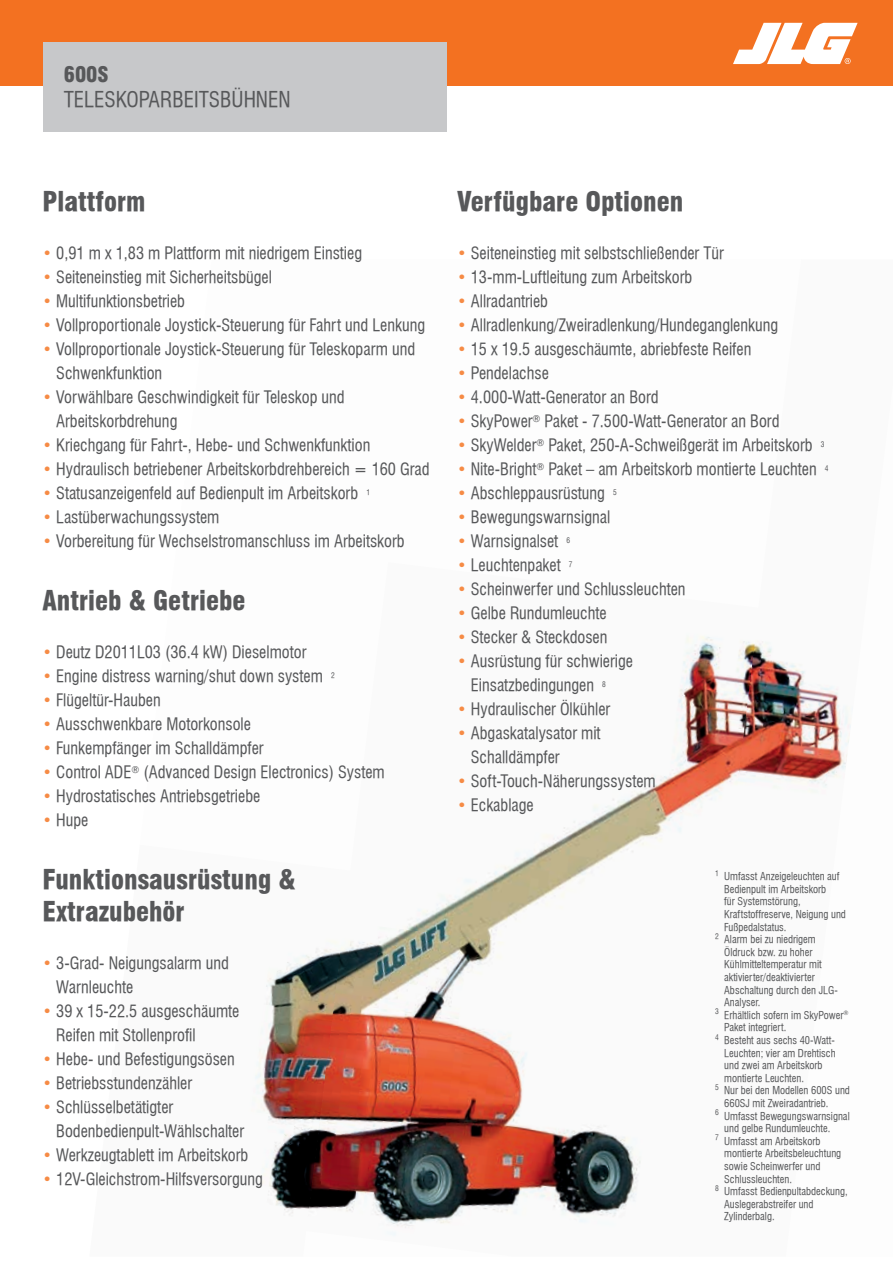
<style>
.page{position:relative;width:893px;height:1263px;background:#fff}
.page>*{position:absolute;margin:0;border:0;box-sizing:border-box;transform-origin:0 0}
.t1{font:26.25px/31.5px "Swiss 721 Black Condensed BT";color:#57585a}
.t2{font:21px "Swiss 721 Condensed BT";color:#57585a}
.t3{font:21px "Swiss 721 Black Condensed BT";color:#57585a}
.t4{font:16.5px/24px "Swiss 721 Condensed BT";color:#57585a}
.t5{font:10.5px "Swiss 721 Condensed BT";color:#57585a}
.s1{color:#f68b45}
</style>
<div class="page">
<div style="left:0;top:0;width:893px;height:85px;background:#f37121"></div>
<div style="left:43px;top:43px;width:403px;height:89px;background:#c7c8ca"></div>
<svg style="left:733px;top:23px;width:125px;height:41px"></svg>
<img style="left:759px;top:641px;width:27px;height:147px">
<img style="left:786px;top:662px;width:65px;height:131px">
<img style="left:408px;top:636px;width:351px;height:286px">
<img style="left:255px;top:955px;width:51px;height:261px">
<img style="left:306px;top:922px;width:335px;height:306px">
<img style="left:388px;top:1232px;width:8px;height:4px">
<p class="t3" style="left:64px;top:62px;width:46px">600S</p>
<p class="t2" style="left:64px;top:87px;width:228px">TELESKOPARBEITSBÜHNEN</p>
<h1 class="t1" style="left:43px;top:186px;width:104px">Plattform</h1>
<p class="t4" style="left:43px;top:241px;width:321px"><span class="s1">•</span> 0,91 m x 1,83 m Plattform mit niedrigem Einstieg</p>
<p class="t4" style="left:43px;top:265px;width:231px"><span class="s1">•</span> Seiteneinstieg mit Sicherheitsbügel</p>
<p class="t4" style="left:43px;top:289px;width:144px"><span class="s1">•</span> Multifunktionsbetrieb</p>
<p class="t4" style="left:43px;top:313px;width:384px"><span class="s1">•</span> Vollproportionale Joystick-Steuerung für Fahrt und Lenkung</p>
<p class="t4" style="left:56px;top:337px;width:360px;text-indent:-14px"><span class="s1">•</span> Vollproportionale Joystick-Steuerung für Teleskoparm und<br>Schwenkfunktion</p>
<p class="t4" style="left:56px;top:385px;width:290px;text-indent:-14px"><span class="s1">•</span> Vorwählbare Geschwindigkeit für Teleskop und<br>Arbeitskorbdrehung</p>
<p class="t4" style="left:43px;top:433px;width:329px"><span class="s1">•</span> Kriechgang für Fahrt-, Hebe- und Schwenkfunktion</p>
<p class="t4" style="left:43px;top:457px;width:389px"><span class="s1">•</span> Hydraulisch betriebener Arbeitskorbdrehbereich = 160 Grad</p>
<p class="t4" style="left:43px;top:481px;width:329px"><span class="s1">•</span> Statusanzeigenfeld auf Bedienpult im Arbeitskorb <sup>1</sup></p>
<p class="t4" style="left:43px;top:505px;width:178px"><span class="s1">•</span> Lastüberwachungssystem</p>
<p class="t4" style="left:43px;top:529px;width:364px"><span class="s1">•</span> Vorbereitung für Wechselstromanschluss im Arbeitskorb</p>
<h1 class="t1" style="left:43px;top:585px;width:205px">Antrieb &amp; Getriebe</h1>
<p class="t4" style="left:43px;top:640px;width:265px"><span class="s1">•</span> Deutz D2011L03 (36.4 kW) Dieselmotor</p>
<p class="t4" style="left:43px;top:664px;width:294px"><span class="s1">•</span> Engine distress warning/shut down system <sup>2</sup></p>
<p class="t4" style="left:43px;top:688px;width:120px"><span class="s1">•</span> Flügeltür-Hauben</p>
<p class="t4" style="left:43px;top:712px;width:210px"><span class="s1">•</span> Ausschwenkbare Motorkonsole</p>
<p class="t4" style="left:43px;top:736px;width:223px"><span class="s1">•</span> Funkempfänger im Schalldämpfer</p>
<p class="t4" style="left:43px;top:760px;width:344px"><span class="s1">•</span> Control ADE<sup>®</sup> (Advanced Design Electronics) System</p>
<p class="t4" style="left:43px;top:784px;width:219px"><span class="s1">•</span> Hydrostatisches Antriebsgetriebe</p>
<p class="t4" style="left:43px;top:808px;width:47px"><span class="s1">•</span> Hupe</p>
<h1 class="t1" style="left:43px;top:864px;width:255px">Funktionsausrüstung &amp;<br>Extrazubehör</h1>
<p class="t4" style="left:56px;top:951px;width:174px;text-indent:-14px"><span class="s1">•</span> 3-Grad- Neigungsalarm und<br>Warnleuchte</p>
<p class="t4" style="left:56px;top:999px;width:185px;text-indent:-14px"><span class="s1">•</span> 39 x 15-22.5 ausgeschäumte<br>Reifen mit Stollenprofil</p>
<p class="t4" style="left:43px;top:1047px;width:194px"><span class="s1">•</span> Hebe- und Befestigungsösen</p>
<p class="t4" style="left:43px;top:1071px;width:151px"><span class="s1">•</span> Betriebsstundenzähler</p>
<p class="t4" style="left:56px;top:1095px;width:189px;text-indent:-14px"><span class="s1">•</span> Schlüsselbetätigter<br>Bodenbedienpult-Wählschalter</p>
<p class="t4" style="left:43px;top:1143px;width:207px"><span class="s1">•</span> Werkzeugtablett im Arbeitskorb</p>
<p class="t4" style="left:43px;top:1167px;width:222px"><span class="s1">•</span> 12V-Gleichstrom-Hilfsversorgung</p>
<h1 class="t1" style="left:457px;top:186px;width:228px">Verfügbare Optionen</h1>
<p class="t4" style="left:457px;top:241px;width:268px"><span class="s1">•</span> Seiteneinstieg mit selbstschließender Tür</p>
<p class="t4" style="left:457px;top:265px;width:237px"><span class="s1">•</span> 13-mm-Luftleitung zum Arbeitskorb</p>
<p class="t4" style="left:457px;top:289px;width:92px"><span class="s1">•</span> Allradantrieb</p>
<p class="t4" style="left:457px;top:313px;width:323px"><span class="s1">•</span> Allradlenkung/Zweiradlenkung/Hundeganglenkung</p>
<p class="t4" style="left:457px;top:337px;width:296px"><span class="s1">•</span> 15 x 19.5 ausgeschäumte, abriebfeste Reifen</p>
<p class="t4" style="left:457px;top:361px;width:93px"><span class="s1">•</span> Pendelachse</p>
<p class="t4" style="left:457px;top:385px;width:203px"><span class="s1">•</span> 4.000-Watt-Generator an Bord</p>
<p class="t4" style="left:457px;top:409px;width:324px"><span class="s1">•</span> SkyPower<sup>®</sup> Paket - 7.500-Watt-Generator an Bord</p>
<p class="t4" style="left:457px;top:433px;width:369px"><span class="s1">•</span> SkyWelder<sup>®</sup> Paket, 250-A-Schweißgerät im Arbeitskorb <sup>3</sup></p>
<p class="t4" style="left:457px;top:457px;width:373px"><span class="s1">•</span> Nite-Bright<sup>®</sup> Paket – am Arbeitskorb montierte Leuchten <sup>4</sup></p>
<p class="t4" style="left:457px;top:481px;width:161px"><span class="s1">•</span> Abschleppausrüstung <sup>5</sup></p>
<p class="t4" style="left:457px;top:505px;width:155px"><span class="s1">•</span> Bewegungswarnsignal</p>
<p class="t4" style="left:457px;top:529px;width:115px"><span class="s1">•</span> Warnsignalset <sup>6</sup></p>
<p class="t4" style="left:457px;top:553px;width:117px"><span class="s1">•</span> Leuchtenpaket <sup>7</sup></p>
<p class="t4" style="left:457px;top:577px;width:230px"><span class="s1">•</span> Scheinwerfer und Schlussleuchten</p>
<p class="t4" style="left:457px;top:601px;width:151px"><span class="s1">•</span> Gelbe Rundumleuchte</p>
<p class="t4" style="left:457px;top:625px;width:152px"><span class="s1">•</span> Stecker &amp; Steckdosen</p>
<p class="t4" style="left:471px;top:649px;width:164px;text-indent:-14px"><span class="s1">•</span> Ausrüstung für schwierige<br>Einsatzbedingungen <sup>8</sup></p>
<p class="t4" style="left:457px;top:697px;width:155px"><span class="s1">•</span> Hydraulischer Ölkühler</p>
<p class="t4" style="left:471px;top:721px;width:131px;text-indent:-14px"><span class="s1">•</span> Abgaskatalysator mit<br>Schalldämpfer</p>
<p class="t4" style="left:457px;top:769px;width:200px"><span class="s1">•</span> Soft-Touch-Näherungssystem</p>
<p class="t4" style="left:457px;top:793px;width:78px"><span class="s1">•</span> Eckablage</p>
<p class="t5" style="left:715px;top:870px;width:126px"><sup>1</sup> Umfasst Anzeigeleuchten auf</p>
<p class="t5" style="left:724px;top:883px;width:104px">Bedienpult im Arbeitskorb</p>
<p class="t5" style="left:724px;top:895px;width:78px">für Systemstörung,</p>
<p class="t5" style="left:724px;top:908px;width:123px">Kraftstoffreserve, Neigung und</p>
<p class="t5" style="left:724px;top:920px;width:64px">Fußpedalstatus.</p>
<p class="t5" style="left:715px;top:933px;width:102px"><sup>2</sup> Alarm bei zu niedrigem</p>
<p class="t5" style="left:724px;top:946px;width:90px">Öldruck bzw. zu hoher</p>
<p class="t5" style="left:724px;top:958px;width:99px">Kühlmitteltemperatur mit</p>
<p class="t5" style="left:724px;top:971px;width:92px">aktivierter/deaktivierter</p>
<p class="t5" style="left:724px;top:983px;width:115px">Abschaltung durch den JLG-</p>
<p class="t5" style="left:724px;top:996px;width:38px">Analyser.</p>
<p class="t5" style="left:715px;top:1009px;width:135px"><sup>3</sup> Erhältlich sofern im SkyPower<sup>®</sup></p>
<p class="t5" style="left:724px;top:1021px;width:64px">Paket integriert.</p>
<p class="t5" style="left:715px;top:1034px;width:121px"><sup>4</sup> Besteht aus sechs 40-Watt-</p>
<p class="t5" style="left:724px;top:1046px;width:113px">Leuchten; vier am Drehtisch</p>
<p class="t5" style="left:724px;top:1059px;width:100px">und zwei am Arbeitskorb</p>
<p class="t5" style="left:724px;top:1072px;width:81px">montierte Leuchten.</p>
<p class="t5" style="left:715px;top:1084px;width:136px"><sup>5</sup> Nur bei den Modellen 600S und</p>
<p class="t5" style="left:724px;top:1097px;width:106px">660SJ mit Zweiradantrieb.</p>
<p class="t5" style="left:715px;top:1109px;width:136px"><sup>6</sup> Umfasst Bewegungswarnsignal</p>
<p class="t5" style="left:724px;top:1122px;width:108px">und gelbe Rundumleuchte.</p>
<p class="t5" style="left:715px;top:1135px;width:107px"><sup>7</sup> Umfasst am Arbeitskorb</p>
<p class="t5" style="left:724px;top:1147px;width:119px">montierte Arbeitsbeleuchtung</p>
<p class="t5" style="left:724px;top:1160px;width:98px">sowie Scheinwerfer und</p>
<p class="t5" style="left:724px;top:1172px;width:69px">Schlussleuchten.</p>
<p class="t5" style="left:715px;top:1185px;width:134px"><sup>8</sup> Umfasst Bedienpultabdeckung,</p>
<p class="t5" style="left:724px;top:1198px;width:91px">Auslegerabstreifer und</p>
<p class="t5" style="left:724px;top:1210px;width:52px">Zylinderbalg.</p>
</div>
